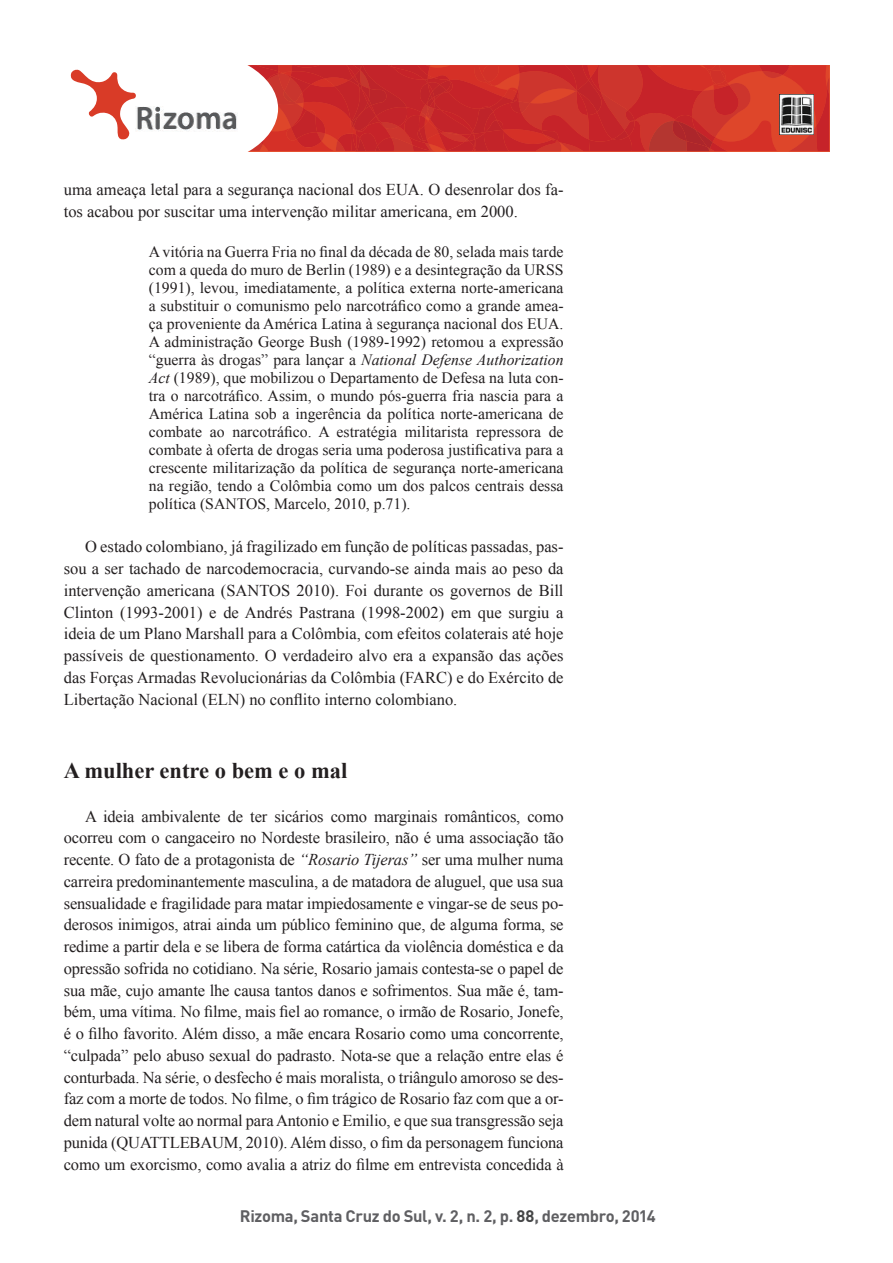
<style>
.page{position:relative;width:893px;height:1263px;background:#fff}
.page>*{position:absolute;margin:0;border:0;box-sizing:border-box;transform-origin:0 0}
.t1{font:700 22.5px "Times New Roman";color:#231f20}
.t2{font:16.5px/21.8px "Times New Roman";color:#231f20;text-align:justify}
.t3{font:700 16.5px "DIN Pro";letter-spacing:-.02em;color:#5f5f62}
.t4{font:15.75px/18px "Times New Roman";color:#231f20;text-align:justify}
.s1{font-style:italic}
.s2{color:#454647}
</style>
<div class="page">
<svg style="left:247px;top:65px;width:582px;height:87px"></svg>
<div style="left:88px;top:52px;width:187px;height:113px;background:#fff;border-radius:50%"></div>
<div style="left:85px;top:49px;width:193px;height:119px;border:6px solid #fff;border-radius:50%"></div>
<img style="left:780px;top:95px;width:33px;height:40px">
<img style="left:136px;top:107px;width:102px;height:24px">
<svg style="left:70px;top:69px;width:66px;height:71px"></svg>
<p class="t2" style="left:64px;top:179px;width:501px">uma ameaça letal para a segurança nacional dos EUA. O desenrolar dos fa&shy;tos acabou por suscitar uma intervenção militar americana, em 2000.</p>
<p class="t4" style="left:149px;top:242px;width:416px">A vitória na Guerra Fria no final da década de 80, selada mais tarde com a queda do muro de Berlin (1989) e a desintegração da URSS (1991), levou, imediatamente, a política externa norte-americana a substituir o comunismo pelo narcotráfico como a grande amea&shy;ça proveniente da América Latina à segurança nacional dos EUA.<br>A administração George Bush (1989-1992) retomou a expressão “guerra às drogas” para lançar a <span class="s1">National Defense Authorization Act</span> (1989), que mobilizou o Departamento de Defesa na luta con&shy;tra o narcotráfico. Assim, o mundo pós-guerra fria nascia para a América Latina sob a ingerência da política norte-americana de combate ao narcotráfico. A estratégia militarista repressora de combate à oferta de drogas seria uma poderosa justificativa para a crescente militarização da política de segurança norte-americana na região, tendo a Colômbia como um dos palcos centrais dessa política (SANTOS, Marcelo, 2010, p.71).</p>
<p class="t2" style="left:64px;top:536px;width:501px;text-indent:21px">O estado colombiano, já fragilizado em função de políticas passadas, pas&shy;sou a ser tachado de narcodemocracia, curvando-se ainda mais ao peso da intervenção americana (SANTOS 2010). Foi durante os governos de Bill Clinton (1993-2001) e de Andrés Pastrana (1998-2002) em que surgiu a ideia de um Plano Marshall para a Colômbia, com efeitos colaterais até hoje passíveis de questionamento. O verdadeiro alvo era a expansão das ações das Forças Armadas Revolucionárias da Colômbia (FARC) e do Exército de Libertação Nacional (ELN) no conflito interno colombiano.</p>
<h1 class="t1" style="left:64px;top:755px;width:285px">A mulher entre o bem e o mal</h1>
<p class="t2" style="left:64px;top:805px;width:501px;text-indent:21px">A ideia ambivalente de ter sicários como marginais românticos, como ocorreu com o cangaceiro no Nordeste brasileiro, não é uma associação tão recente. O fato de a protagonista de <span class="s1">“Rosario Tijeras”</span> ser uma mulher numa carreira predominantemente masculina, a de matadora de aluguel, que usa sua sensualidade e fragilidade para matar impiedosamente e vingar-se de seus po&shy;derosos inimigos, atrai ainda um público feminino que, de alguma forma, se redime a partir dela e se libera de forma catártica da violência doméstica e da opressão sofrida no cotidiano. Na série, Rosario jamais contesta-se o papel de sua mãe, cujo amante lhe causa tantos danos e sofrimentos. Sua mãe é, tam&shy;bém, uma vítima. No filme, mais fiel ao romance, o irmão de Rosario, Jonefe, é o filho favorito. Além disso, a mãe encara Rosario como uma concorrente, “culpada” pelo abuso sexual do padrasto. Nota-se que a relação entre elas é conturbada. Na série, o desfecho é mais moralista, o triângulo amoroso se des&shy;faz com a morte de todos. No filme, o fim trágico de Rosario faz com que a or&shy;dem natural volte ao normal para Antonio e Emilio, e que sua transgressão seja punida (QUATTLEBAUM, 2010). Além disso, o fim da personagem funciona como um exorcismo, como avalia a atriz do filme em entrevista concedida à</p>
<p class="t3" style="left:240px;top:1205px;width:417px">Rizoma, Santa Cruz do Sul, v. 2, n. 2, p. <span class="s2">88</span>, dezembro, 2014</p>
</div>
